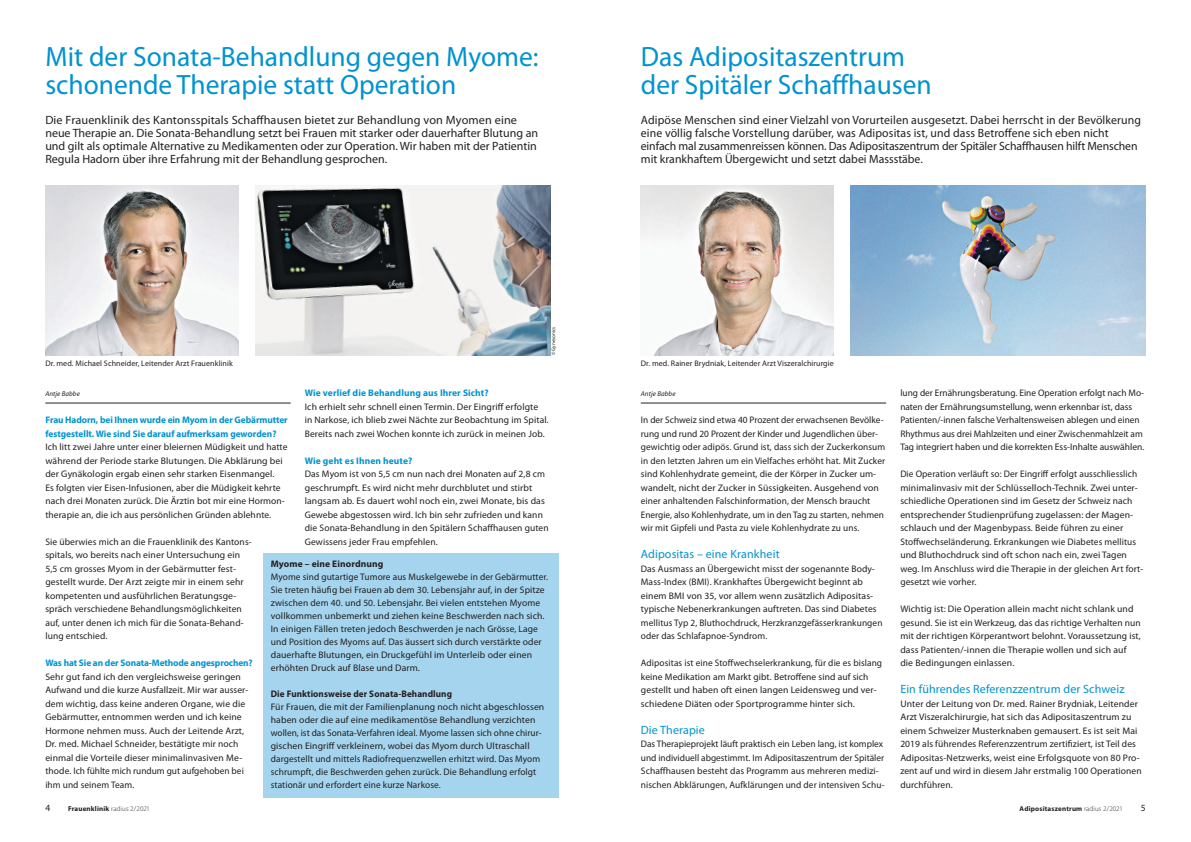
<style>
.page{position:relative;width:1191px;height:842px;background:#fff}
.page>*{position:absolute;margin:0;border:0;box-sizing:border-box;transform-origin:0 0}
.t1{font:28px/28px "Myriad Pro";color:#0093d0}
.t2{font:12px/13px "Myriad Pro";color:#231f20}
.t3{font:12px "Myriad Pro";letter-spacing:.01em;color:#0093d0}
.t4{font:9.5px/13.5px "Myriad Pro";letter-spacing:.01em;color:#231f20}
.t5{font:700 9.5px/13.5px "Myriad Pro";letter-spacing:-.005em;color:#0093d0}
.t6{font:700 9.5px "Myriad Pro";letter-spacing:.01em;color:#231f20;scale:.96 1}
.t7{font:700 9.5px "Myriad Pro";letter-spacing:.01em;color:#231f20}
.t8{font:8px "Myriad Pro";letter-spacing:.01em;color:#231f20}
.t9{font:700 7px "Myriad Pro";letter-spacing:.025em;color:#231f20}
.t10{font:italic 7px "Myriad Pro";letter-spacing:.01em;color:#231f20}
.t11{font:5px "Myriad Pro";letter-spacing:.01em;color:#231f20}
.s1{font-weight:300}
</style>
<div class="page">
<img style="left:850px;top:186px;width:295px;height:170px">
<img style="left:45px;top:185px;width:193px;height:170px">
<img style="left:255px;top:185px;width:295px;height:170px">
<img style="left:641px;top:186px;width:192px;height:170px">
<hr style="left:641px;top:403px;width:245px;height:1px;background:#231f20">
<div style="left:264px;top:553px;width:295px;height:244px;background:#a5d4ee"></div>
<hr style="left:45px;top:403px;width:246px;height:1px;background:#231f20">
<h1 class="t1" style="left:45px;top:44px;width:494px">Mit der Sonata-Behandlung gegen Myome: schonende Therapie statt Operation</h1>
<p class="t2" style="left:45px;top:113px;width:494px">Die Frauenklinik des Kantonsspitals Schaffhausen bietet zur Behandlung von Myomen eine neue Therapie an. Die Sonata-Behandlung setzt bei Frauen mit starker oder dauerhafter Blutung an und gilt als optimale Alternative zu Medikamenten oder zur Operation. Wir haben mit der Patientin Regula Hadorn über ihre Erfahrung mit der Behandlung gesprochen.</p>
<p class="t11" style="left:551px;top:355px;width:30px;rotate:-90deg">© Gynesonics</p>
<h1 class="t1" style="left:641px;top:44px;width:292px">Das Adipositaszentrum der Spitäler Schaffhausen</h1>
<p class="t2" style="left:641px;top:113px;width:501px">Adipöse Menschen sind einer Vielzahl von Vorurteilen ausgesetzt. Dabei herrscht in der Bevölkerung eine völlig falsche Vorstellung darüber, was Adipositas ist, und dass Betroffene sich eben nicht einfach mal zusammenreissen können. Das Adipositaszentrum der Spitäler Schaffhausen hilft Menschen mit krankhaftem Übergewicht und setzt dabei Massstäbe.</p>
<p class="t8" style="left:45px;top:359px;width:189px">Dr. med. Michael Schneider, Leitender Arzt Frauenklinik</p>
<p class="t8" style="left:641px;top:359px;width:194px">Dr. med. Rainer Brydniak, Leitender Arzt Viszeralchirurgie</p>
<p class="t5" style="left:305px;top:387px;width:185px">Wie verlief die Behandlung aus Ihrer Sicht?</p>
<p class="t4" style="left:305px;top:400px;width:245px">Ich erhielt sehr schnell einen Termin. Der Eingriff erfolgte<br>in Narkose, ich blieb zwei Nächte zur Beobachtung im Spital.<br>Bereits nach zwei Wochen konnte ich zurück in meinen Job.</p>
<p class="t5" style="left:305px;top:454px;width:109px">Wie geht es Ihnen heute?</p>
<p class="t4" style="left:305px;top:468px;width:245px">Das Myom ist von 5,5 cm nun nach drei Monaten auf 2,8 cm geschrumpft. Es wird nicht mehr durchblutet und stirbt langsam ab. Es dauert wohl noch ein, zwei Monate, bis das Gewebe abgestossen wird. Ich bin sehr zufrieden und kann die Sonata-Behandlung in den Spitälern Schaffhausen guten Gewissens jeder Frau empfehlen.</p>
<p class="t10" style="left:45px;top:390px;width:36px">Antje Babbe</p>
<p class="t5" style="left:45px;top:414px;width:244px">Frau Hadorn, bei Ihnen wurde ein Myom in der Gebärmutter festgestellt. Wie sind Sie darauf aufmerksam geworden?</p>
<p class="t4" style="left:45px;top:441px;width:244px">Ich litt zwei Jahre unter einer bleiernen Müdigkeit und hatte während der Periode starke Blutungen. Die Abklärung bei der Gynäkologin ergab einen sehr starken Eisenmangel.<br>Es folgten vier Eisen-Infusionen, aber die Müdigkeit kehrte nach drei Monaten zurück. Die Ärztin bot mir eine Hormon&shy;therapie an, die ich aus persönlichen Gründen ablehnte.</p>
<p class="t4" style="left:45px;top:535px;width:208px">Sie überwies mich an die Frauenklinik des Kantons&shy;spitals, wo bereits nach einer Untersuchung ein 5,5 cm grosses Myom in der Gebärmutter fest&shy;gestellt wurde. Der Arzt zeigte mir in einem sehr kompetenten und ausführlichen Beratungsge&shy;spräch verschiedene Behandlungsmöglichkeiten auf, unter denen ich mich für die Sonata-Behand&shy;lung entschied.</p>
<p class="t5" style="left:45px;top:657px;width:209px">Was hat Sie an der Sonata-Methode angesprochen?</p>
<p class="t4" style="left:45px;top:670px;width:204px">Sehr gut fand ich den vergleichsweise geringen Aufwand und die kurze Ausfallzeit. Mir war ausser&shy;dem wichtig, dass keine anderen Organe, wie die Gebärmutter, entnommen werden und ich keine Hormone nehmen muss. Auch der Leitende Arzt, Dr. med. Michael Schneider, bestätigte mir noch einmal die Vorteile dieser minimalinvasiven Me&shy;thode. Ich fühlte mich rundum gut aufgehoben bei ihm und seinem Team.</p>
<p class="t7" style="left:271px;top:559px;width:114px">Myome – eine Einordnung</p>
<p class="t4" style="left:271px;top:571px;width:279px;line-height:13px">Myome sind gutartige Tumore aus Muskelgewebe in der Gebärmutter.<br>Sie treten häufig bei Frauen ab dem 30. Lebensjahr auf, in der Spitze zwischen dem 40. und 50. Lebensjahr. Bei vielen entstehen Myome vollkommen unbemerkt und ziehen keine Beschwerden nach sich.<br>In einigen Fällen treten jedoch Beschwerden je nach Grösse, Lage und Position des Myoms auf. Das äussert sich durch verstärkte oder dauerhafte Blutungen, ein Druckgefühl im Unterleib oder einen erhöhten Druck auf Blase und Darm.</p>
<p class="t6" style="left:271px;top:689px;width:190px">Die Funktionsweise der Sonata-Behandlung</p>
<p class="t4" style="left:271px;top:701px;width:275px;line-height:13px">Für Frauen, die mit der Familienplanung noch nicht abgeschlossen haben oder die auf eine medikamentöse Behandlung verzichten wollen, ist das Sonata-Verfahren ideal. Myome lassen sich ohne chirur&shy;gischen Eingriff verkleinern, wobei das Myom durch Ultraschall dargestellt und mittels Radiofrequenzwellen erhitzt wird. Das Myom schrumpft, die Beschwerden gehen zurück. Die Behandlung erfolgt stationär und erfordert eine kurze Narkose.</p>
<p class="t10" style="left:641px;top:390px;width:36px">Antje Babbe</p>
<p class="t4" style="left:641px;top:414px;width:246px">In der Schweiz sind etwa 40 Prozent der erwachsenen Bevölke&shy;rung und rund 20 Prozent der Kinder und Jugendlichen über&shy;gewichtig oder adipös. Grund ist, dass sich der Zuckerkonsum in den letzten Jahren um ein Vielfaches erhöht hat. Mit Zucker sind Kohlenhydrate gemeint, die der Körper in Zucker um&shy;wandelt, nicht der Zucker in Süssigkeiten. Ausgehend von einer anhaltenden Falschinformation, der Mensch braucht Energie, also Kohlenhydrate, um in den Tag zu starten, nehmen wir mit Gipfeli und Pasta zu viele Kohlenhydrate zu uns.</p>
<p class="t3" style="left:641px;top:548px;width:140px">Adipositas – eine Krankheit</p>
<p class="t4" style="left:641px;top:562px;width:243px">Das Ausmass an Übergewicht misst der sogenannte Body-Mass-Index (BMI). Krankhaftes Übergewicht beginnt ab einem BMI von 35, vor allem wenn zusätzlich Adipositas&shy;typische Nebenerkrankungen auftreten. Das sind Diabetes mellitus Typ 2, Bluthochdruck, Herzkranzgefässerkrankungen oder das Schlafapnoe-Syndrom.</p>
<p class="t4" style="left:641px;top:657px;width:243px">Adipositas ist eine Stoffwechselerkrankung, für die es bislang keine Medikation am Markt gibt. Betroffene sind auf sich gestellt und haben oft einen langen Leidensweg und ver&shy;schiedene Diäten oder Sportprogramme hinter sich.</p>
<p class="t3" style="left:641px;top:723px;width:66px">Die Therapie</p>
<p class="t4" style="left:641px;top:738px;width:245px">Das Therapieprojekt läuft praktisch ein Leben lang, ist komplex und individuell abgestimmt. Im Adipositaszentrum der Spitäler Schaffhausen besteht das Programm aus mehreren medizi&shy;nischen Abklärungen, Aufklärungen und der intensiven Schu-</p>
<p class="t4" style="left:900px;top:387px;width:245px">lung der Ernährungsberatung. Eine Operation erfolgt nach Mo&shy;naten der Ernährungsumstellung, wenn erkennbar ist, dass Patienten/-innen falsche Verhaltensweisen ablegen und einen Rhythmus aus drei Mahlzeiten und einer Zwischenmahlzeit am Tag integriert haben und die korrekten Ess-Inhalte auswählen.</p>
<p class="t4" style="left:900px;top:468px;width:244px">Die Operation verläuft so: Der Eingriff erfolgt ausschliesslich minimalinvasiv mit der Schlüsselloch-Technik. Zwei unter&shy;schiedliche Operationen sind im Gesetz der Schweiz nach entsprechender Studienprüfung zugelassen: der Magen&shy;schlauch und der Magenbypass. Beide führen zu einer Stoffwechseländerung. Erkrankungen wie Diabetes mellitus und Bluthochdruck sind oft schon nach ein, zwei Tagen weg. Im Anschluss wird die Therapie in der gleichen Art fort&shy;gesetzt wie vorher.</p>
<p class="t4" style="left:900px;top:603px;width:242px">Wichtig ist: Die Operation allein macht nicht schlank und gesund. Sie ist ein Werkzeug, das das richtige Verhalten nun mit der richtigen Körperantwort belohnt. Voraussetzung ist, dass Patienten/-innen die Therapie wollen und sich auf die Bedingungen einlassen.</p>
<p class="t3" style="left:900px;top:683px;width:226px">Ein führendes Referenzzentrum der Schweiz</p>
<p class="t4" style="left:900px;top:697px;width:243px">Unter der Leitung von Dr. med. Rainer Brydniak, Leitender Arzt Viszeralchirurgie, hat sich das Adipositaszentrum zu einem Schweizer Musterknaben gemausert. Es ist seit Mai 2019 als führendes Referenzzentrum zertifiziert, ist Teil des Adipositas-Netzwerks, weist eine Erfolgsquote von 80 Pro&shy;zent auf und wird in diesem Jahr erstmalig 100 Operationen durchführen.</p>
<p class="t4" style="left:45px;top:801px;width:6px">4</p>
<p class="t9" style="left:68px;top:804px;width:83px">Frauenklinik <span class="s1">radius 2/2021</span></p>
<p class="t9" style="left:1019px;top:804px;width:105px">Adipositaszentrum <span class="s1">radius 2/2021</span></p>
<p class="t4" style="left:1140px;top:801px;width:6px">5</p>
</div>
